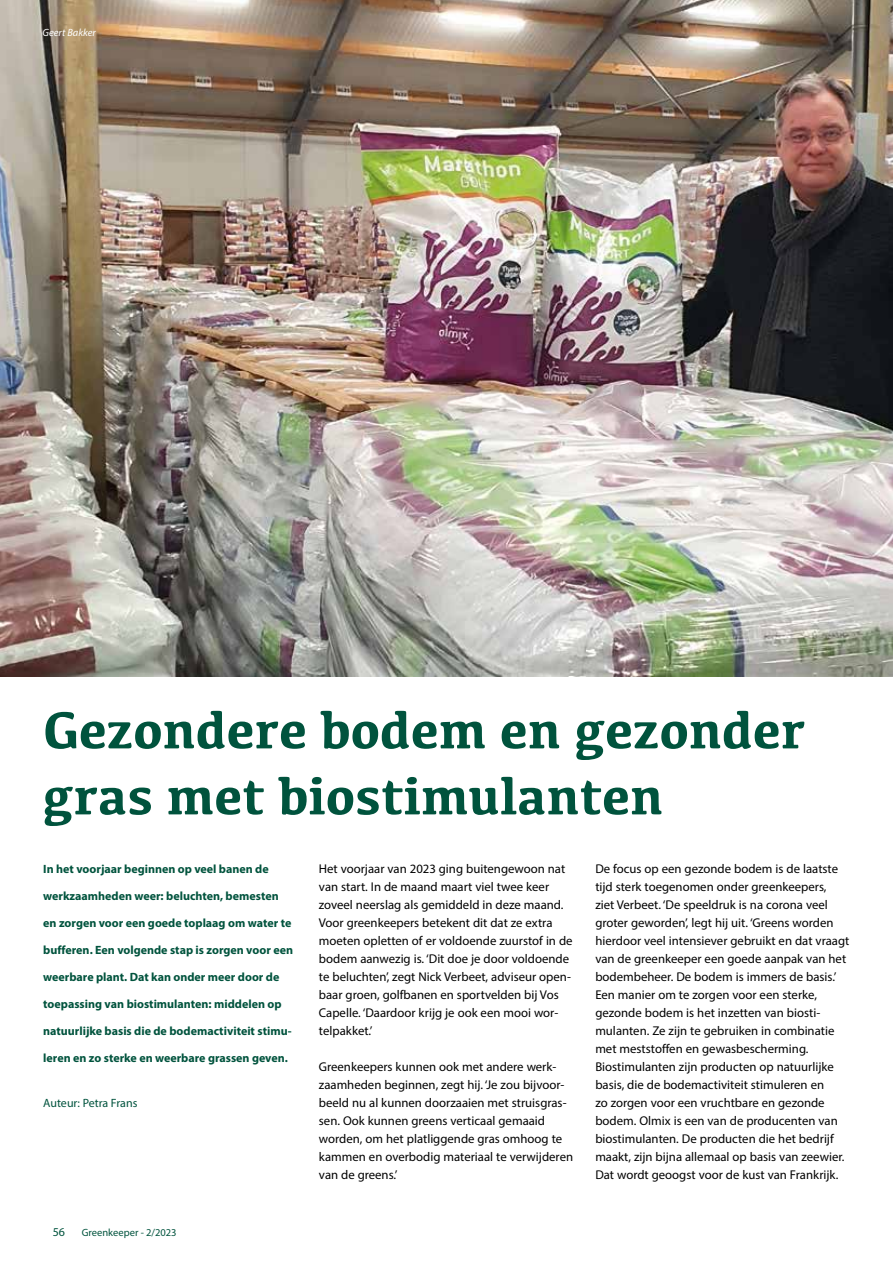
<style>
.page{position:relative;width:893px;height:1263px;background:#fff}
.page>*{position:absolute;margin:0;border:0;box-sizing:border-box;transform-origin:0 0}
.t1{font:700 54px/66px "Kefa";color:#00533d}
.t2{font:12.75px/18px "Myriad Pro";color:#000}
.t3{font:700 12px "Myriad Pro";color:#00533d}
.t4{font:12px "Myriad Pro";color:#00533d}
.t5{font:10.5px "Myriad Pro";color:#00533d}
.t6{font:italic 10.5px "Myriad Pro";color:#fff}
</style>
<div class="page">
<img style="left:0;top:0;width:893px;height:677px">
<p class="t6" style="left:43px;top:26px;width:55px">Geert Bakker</p>
<h1 class="t1" style="left:43px;top:694px;width:764px">Gezondere bodem en gezonder gras met biostimulanten</h1>
<p class="t3" style="left:43px;top:861px;width:227px">In het voorjaar beginnen op veel banen de</p>
<p class="t3" style="left:43px;top:888px;width:237px">werkzaamheden weer: beluchten, bemesten</p>
<p class="t3" style="left:43px;top:915px;width:250px">en zorgen voor een goede toplaag om water te</p>
<p class="t3" style="left:43px;top:942px;width:251px">bufferen. Een volgende stap is zorgen voor een</p>
<p class="t3" style="left:43px;top:969px;width:238px">weerbare plant. Dat kan onder meer door de</p>
<p class="t3" style="left:43px;top:996px;width:240px">toepassing van biostimulanten: middelen op</p>
<p class="t3" style="left:43px;top:1023px;width:250px">natuurlijke basis die de bodemactiviteit stimu-</p>
<p class="t3" style="left:43px;top:1050px;width:246px">leren en zo sterke en weerbare grassen geven.</p>
<p class="t4" style="left:43px;top:1096px;width:96px">Auteur: Petra Frans</p>
<p class="t4" style="left:53px;top:1224px;width:14px">56</p>
<p class="t5" style="left:82px;top:1226px;width:96px">Greenkeeper - 2/2023</p>
<p class="t2" style="left:319px;top:860px;width:255px">Het voorjaar van 2023 ging buitengewoon nat van start. In de maand maart viel twee keer zoveel neerslag als gemiddeld in deze maand.<br>Voor greenkeepers betekent dit dat ze extra moeten opletten of er voldoende zuurstof in de bodem aanwezig is. ‘Dit doe je door voldoende te beluchten’, zegt Nick Verbeet, adviseur open&shy;baar groen, golfbanen en sportvelden bij Vos Capelle. ‘Daardoor krijg je ook een mooi wor&shy;telpakket.’</p>
<p class="t2" style="left:319px;top:1058px;width:256px">Greenkeepers kunnen ook met andere werk&shy;zaamheden beginnen, zegt hij. ‘Je zou bijvoor&shy;beeld nu al kunnen doorzaaien met struisgras&shy;sen. Ook kunnen greens verticaal gemaaid worden, om het platliggende gras omhoog te kammen en overbodig materiaal te verwijderen van de greens.’</p>
<p class="t2" style="left:595px;top:860px;width:256px">De focus op een gezonde bodem is de laatste tijd sterk toegenomen onder greenkeepers,<br>ziet Verbeet. ‘De speeldruk is na corona veel groter geworden’, legt hij uit. ‘Greens worden hierdoor veel intensiever gebruikt en dat vraagt van de greenkeeper een goede aanpak van het bodembeheer. De bodem is immers de basis.’ Een manier om te zorgen voor een sterke, gezonde bodem is het inzetten van biosti&shy;mulanten. Ze zijn te gebruiken in combinatie met meststoffen en gewasbescherming.<br>Biostimulanten zijn producten op natuurlijke basis, die de bodemactiviteit stimuleren en<br>zo zorgen voor een vruchtbare en gezonde bodem. Olmix is een van de producenten van biostimulanten. De producten die het bedrijf maakt, zijn bijna allemaal op basis van zeewier.<br>Dat wordt geoogst voor de kust van Frankrijk.</p>
</div>
